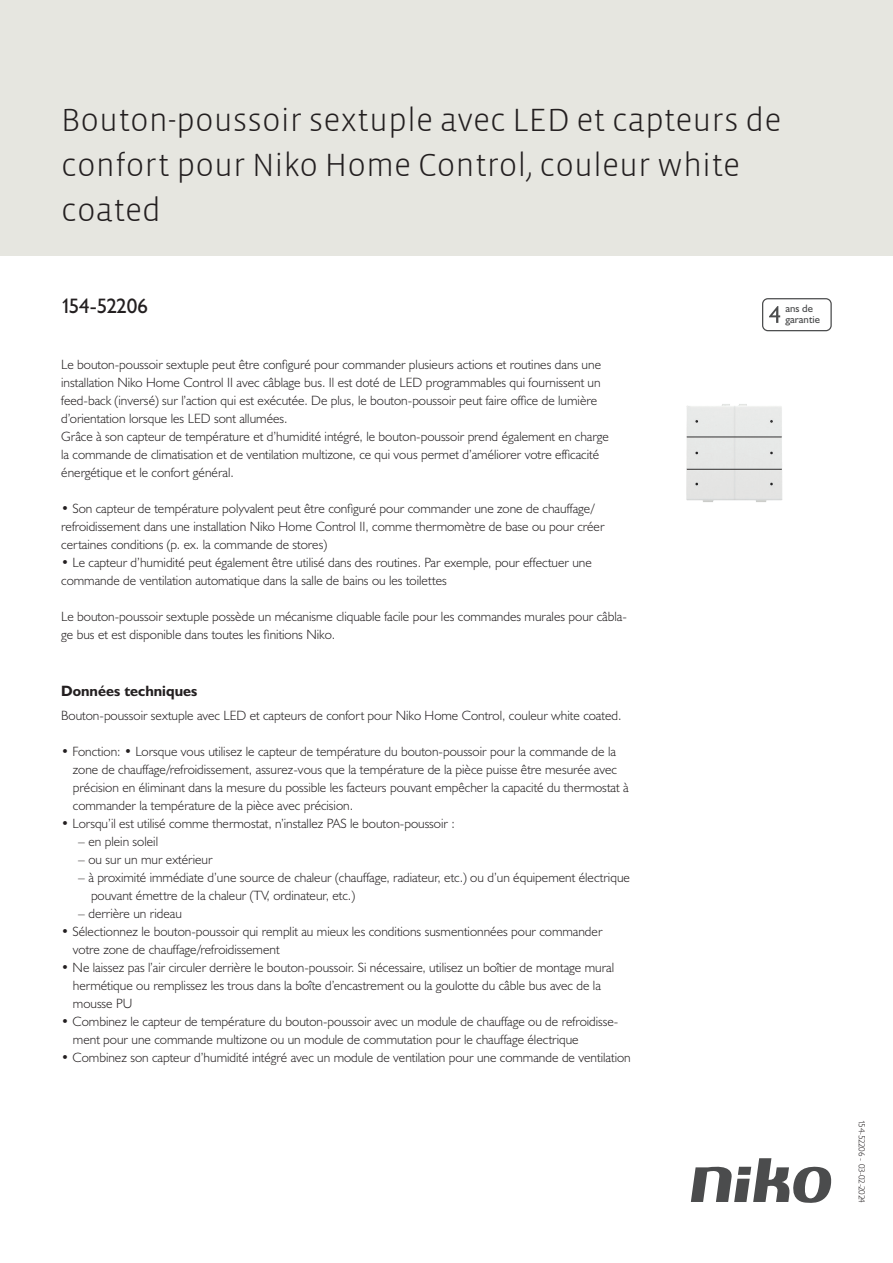
<style>
.page{position:relative;width:893px;height:1263px;background:#fff}
.page>*{position:absolute;margin:0;border:0;box-sizing:border-box;transform-origin:0 0}
.Title_datasheets{font:300 33px/45px "Vista Sans";color:#231f20}
.Article_number{font:21px "Humanist 521 BT";letter-spacing:-.025em;color:#231f20}
.Titles_parts{font:700 15px "Humanist 521 BT";color:#231f20}
.Platte_tekst_CAB{font:300 13.5px/18px "Humanist 521 BT";color:#231f20}
.USP_Bullets{font:300 13.5px/18px "Humanist 521 BT";color:#231f20}
.USP_Bullets_level_2{font:300 13.5px/18px "Humanist 521 BT";color:#231f20}
.t1{font:10.8px/10.8px "Humanist 521 BT";color:#4b4c4d}
.Revision{font:300 9px "Humanist 521 BT";letter-spacing:-.05em;color:#231f20}
</style>
<div class="page">
<svg style="left:691px;top:1158px;width:141px;height:45px"></svg>
<div style="left:0;top:0;width:893px;height:255px;background:#e6e6e0"></div>
<svg style="left:762px;top:298px;width:70px;height:33px"></svg>
<img style="left:686px;top:404px;width:97px;height:98px">
<p class="Title_datasheets" style="left:61px;top:98px;width:722px">Bouton-poussoir sextuple avec LED et capteurs de confort pour Niko Home Control, couleur white coated</p>
<p class="Article_number" style="left:61px;top:293px;width:88px">154-52206</p>
<p class="t1" style="left:785px;top:303px;width:36px">ans de garantie</p>
<p class="Platte_tekst_CAB" style="left:61px;top:355px;width:549px">Le bouton-poussoir sextuple peut être configuré pour commander plusieurs actions et routines dans une installation Niko Home Control II avec câblage bus. Il est doté de LED programmables qui fournissent un feed-back (inversé) sur l’action qui est exécutée. De plus, le bouton-poussoir peut faire office de lumière d’orientation lorsque les LED sont allumées.<br>Grâce à son capteur de température et d’humidité intégré, le bouton-poussoir prend également en charge la commande de climatisation et de ventilation multizone, ce qui vous permet d’améliorer votre efficacité énergétique et le confort général.</p>
<p class="Platte_tekst_CAB" style="left:61px;top:499px;width:545px">• Son capteur de température polyvalent peut être configuré pour commander une zone de chauffage/ refroidissement dans une installation Niko Home Control II, comme thermomètre de base ou pour créer certaines conditions (p. ex. la commande de stores)</p>
<p class="Platte_tekst_CAB" style="left:61px;top:553px;width:532px">• Le capteur d’humidité peut également être utilisé dans des routines. Par exemple, pour effectuer une commande de ventilation automatique dans la salle de bains ou les toilettes</p>
<p class="Platte_tekst_CAB" style="left:61px;top:607px;width:567px">Le bouton-poussoir sextuple possède un mécanisme cliquable facile pour les commandes murales pour câbla&shy;ge bus et est disponible dans toutes les finitions Niko.</p>
<p class="Titles_parts" style="left:61px;top:681px;width:138px">Données techniques</p>
<p class="Platte_tekst_CAB" style="left:61px;top:706px;width:562px">Bouton-poussoir sextuple avec LED et capteurs de confort pour Niko Home Control, couleur white coated.</p>
<p class="USP_Bullets" style="left:73px;top:742px;width:557px;text-indent:-12px">• Fonction: • Lorsque vous utilisez le capteur de température du bouton-poussoir pour la commande de la zone de chauffage/refroidissement, assurez-vous que la température de la pièce puisse être mesurée avec précision en éliminant dans la mesure du possible les facteurs pouvant empêcher la capacité du thermostat à commander la température de la pièce avec précision.</p>
<p class="USP_Bullets" style="left:61px;top:814px;width:395px">• Lorsqu’il est utilisé comme thermostat, n’installez PAS le bouton-poussoir :</p>
<p class="USP_Bullets_level_2" style="left:78px;top:832px;width:81px">– en plein soleil</p>
<p class="USP_Bullets_level_2" style="left:78px;top:850px;width:136px">– ou sur un mur extérieur</p>
<p class="USP_Bullets_level_2" style="left:91px;top:868px;width:540px;text-indent:-13px">– à proximité immédiate d’une source de chaleur (chauffage, radiateur, etc.) ou d’un équipement électrique pouvant émettre de la chaleur (TV, ordinateur, etc.)</p>
<p class="USP_Bullets_level_2" style="left:78px;top:904px;width:105px">– derrière un rideau</p>
<p class="USP_Bullets" style="left:73px;top:922px;width:531px;text-indent:-12px">• Sélectionnez le bouton-poussoir qui remplit au mieux les conditions susmentionnées pour commander votre zone de chauffage/refroidissement</p>
<p class="USP_Bullets" style="left:73px;top:958px;width:543px;text-indent:-12px">• Ne laissez pas l’air circuler derrière le bouton-poussoir. Si nécessaire, utilisez un boîtier de montage mural hermétique ou remplissez les trous dans la boîte d’encastrement ou la goulotte du câble bus avec de la mousse PU</p>
<p class="USP_Bullets" style="left:73px;top:1012px;width:547px;text-indent:-12px">• Combinez le capteur de température du bouton-poussoir avec un module de chauffage ou de refroidisse&shy;ment pour une commande multizone ou un module de commutation pour le chauffage électrique</p>
<p class="USP_Bullets" style="left:61px;top:1048px;width:571px">• Combinez son capteur d’humidité intégré avec un module de ventilation pour une commande de ventilation</p>
<p class="Revision" style="left:868px;top:1120px;width:84px;rotate:90deg">154-52206 - 03-02-2024</p>
</div>
